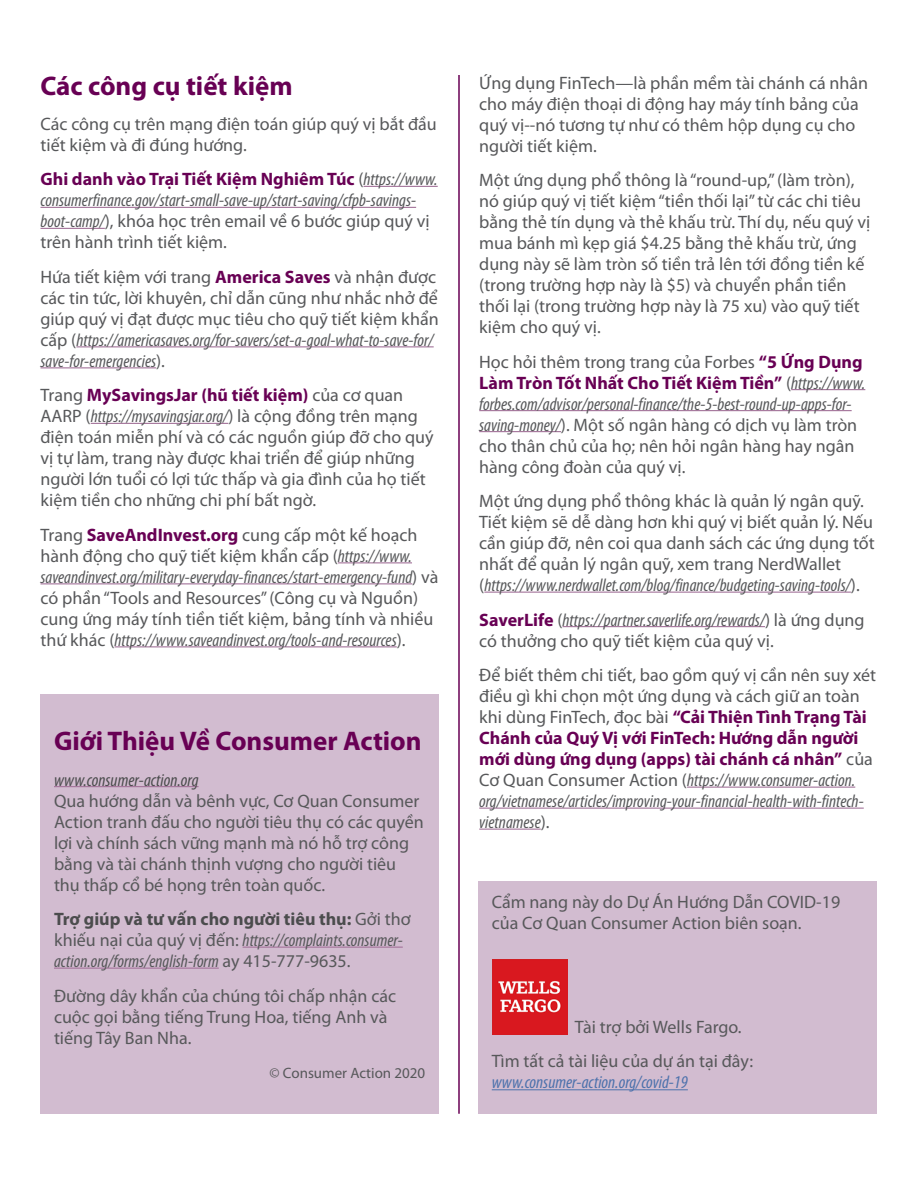
<style>
.page{position:relative;width:918px;height:1188px;background:#fff}
.page>*{position:absolute;margin:0;border:0;box-sizing:border-box;transform-origin:0 0}
.Medium_Head{font:700 27px "Myriad Pro";color:#680054}
.Subheads{font:700 27px "Myriad Pro";color:#680054}
.Text{font:18px/21px "Myriad Pro";color:#57585a}
.Text-2{font:italic condensed 18px/21px "Myriad Pro";color:#57585a}
.Text-3{font:italic condensed 18px/21px "Myriad Pro";color:#4d72ac}
.t1{font:italic condensed 18px "Myriad Pro";color:#4b4c4d}
.Text-4{font:15px "Myriad Pro";color:#57585a}
.s1{font-weight:700;font-style:normal;font-stretch:normal;color:#680054}
.s2{font-style:normal;font-stretch:normal}
.s3{font-weight:700;color:#680054}
.s4{font-style:italic;font-stretch:condensed}
.s5{font-weight:700;font-style:normal;font-stretch:normal;color:#4b4c4d}
.s6{font-style:normal;font-stretch:normal;color:#57585a}
</style>
<div class="page">
<div style="left:40px;top:694px;width:399px;height:420px;background:#d2bcd0"></div>
<hr style="left:54px;top:786px;width:145px;height:1px;background:#a3739a">
<hr style="left:243px;top:947px;width:160px;height:1px;background:#a3739a">
<hr style="left:54px;top:968px;width:165px;height:1px;background:#a3739a">
<hr style="left:458px;top:75px;width:2px;height:1039px;background:#680054">
<hr style="left:364px;top:186px;width:74px;height:1px;background:#a3739a">
<hr style="left:40px;top:207px;width:376px;height:1px;background:#a3739a">
<hr style="left:40px;top:228px;width:65px;height:1px;background:#a3739a">
<hr style="left:76px;top:346px;width:358px;height:1px;background:#a3739a">
<hr style="left:40px;top:367px;width:116px;height:1px;background:#a3739a">
<hr style="left:91px;top:423px;width:137px;height:1px;background:#a3739a">
<hr style="left:338px;top:562px;width:74px;height:1px;background:#a3739a">
<hr style="left:40px;top:583px;width:372px;height:1px;background:#a3739a">
<hr style="left:115px;top:646px;width:282px;height:1px;background:#a3739a">
<hr style="left:791px;top:389px;width:74px;height:1px;background:#a3739a">
<hr style="left:479px;top:410px;width:373px;height:1px;background:#a3739a">
<hr style="left:479px;top:431px;width:82px;height:1px;background:#a3739a">
<hr style="left:484px;top:592px;width:367px;height:1px;background:#a3739a">
<hr style="left:563px;top:626px;width:202px;height:1px;background:#a3739a">
<hr style="left:687px;top:787px;width:168px;height:1px;background:#a3739a">
<hr style="left:479px;top:808px;width:385px;height:1px;background:#a3739a">
<hr style="left:479px;top:829px;width:62px;height:1px;background:#a3739a">
<div style="left:478px;top:881px;width:399px;height:233px;background:#d2bcd0"></div>
<hr style="left:492px;top:1089px;width:196px;height:1px;background:#4d72ac">
<img style="left:493px;top:960px;width:75px;height:75px">
<p class="Subheads" style="left:40px;top:69px;width:254px">Các công cụ tiết kiệm</p>
<p class="Text" style="left:40px;top:113px;width:398px">Các công cụ trên mạng điện toán giúp quý vị bắt đầu tiết kiệm và đi đúng hướng.</p>
<p class="Text-2" style="left:40px;top:169px;width:399px"><span class="s1">Ghi danh vào Trại Tiết Kiệm Nghiêm Túc</span> <span class="s2">(</span>https://www. consumerfinance.gov/start-small-save-up/start-saving/cfpb-savings&shy;boot-camp/<span class="s2">), khóa học trên email về 6 bước giúp quý vị trên hành trình tiết kiệm.</span></p>
<p class="Text" style="left:40px;top:266px;width:400px">Hứa tiết kiệm với trang <span class="s3">America Saves</span> và nhận được các tin tức, lời khuyên, chỉ dẫn cũng như nhắc nhở để giúp quý vị đạt được mục tiêu cho quỹ tiết kiệm khẩn cấp (<span class="s4">https://americasaves.org/for-savers/set-a-goal-what-to-save-for/ save-for-emergencies</span>).</p>
<p class="Text" style="left:40px;top:384px;width:395px">Trang <span class="s3">MySavingsJar (hũ tiết kiệm)</span> của cơ quan AARP (<span class="s4">https://mysavingsjar.org/</span>) là cộng đồng trên mạng điện toán miễn phí và có các nguồn giúp đỡ cho quý vị tự làm, trang này được khai triển để giúp những người lớn tuổi có lợi tức thấp và gia đình của họ tiết kiệm tiền cho những chi phí bất ngờ.</p>
<p class="Text" style="left:40px;top:524px;width:399px">Trang <span class="s3">SaveAndInvest.org</span> cung cấp một kế hoạch hành động cho quỹ tiết kiệm khẩn cấp (<span class="s4">https://www. saveandinvest.org/military-everyday-finances/start-emergency-fund</span>) và có phần “Tools and Resources” (Công cụ và Nguồn) cung ứng máy tính tiền tiết kiệm, bảng tính và nhiều thứ khác (<span class="s4">https://www.saveandinvest.org/tools-and-resources</span>).</p>
<p class="Medium_Head" style="left:54px;top:724px;width:369px">Giới Thiệu Về Consumer Action</p>
<p class="t1" style="left:54px;top:769px;width:146px">www.consumer-action.org</p>
<p class="Text" style="left:54px;top:790px;width:371px">Qua hướng dẫn và bênh vực, Cơ Quan Consumer Action tranh đấu cho người tiêu thụ có các quyền lợi và chính sách vững mạnh mà nó hỗ trợ công bằng và tài chánh thịnh vượng cho người tiêu thụ thấp cổ bé họng trên toàn quốc.</p>
<p class="Text-2" style="left:54px;top:908px;width:358px"><span class="s5">Trợ giúp và tư vấn cho người tiêu thụ:</span> <span class="s2">Gởi thơ khiếu nại của quý vị đến:</span> https://complaints.consumer&shy;action.org/forms/english-form <span class="s2">ay 415-777-9635.</span></p>
<p class="Text" style="left:54px;top:985px;width:344px">Đường dây khẩn của chúng tôi chấp nhận các cuộc gọi bằng tiếng Trung Hoa, tiếng Anh và tiếng Tây Ban Nha.</p>
<p class="Text-4" style="left:270px;top:1064px;width:157px">© Consumer Action 2020</p>
<p class="Text" style="left:479px;top:72px;width:391px">Ứng dụng FinTech—là phần mềm tài chánh cá nhân cho máy điện thoại di động hay máy tính bảng của quý vị--nó tương tự như có thêm hộp dụng cụ cho người tiết kiệm.</p>
<p class="Text" style="left:479px;top:169px;width:393px">Một ứng dụng phổ thông là “round-up,” (làm tròn), nó giúp quý vị tiết kiệm “tiền thối lại” từ các chi tiêu bằng thẻ tín dụng và thẻ khấu trừ. Thí dụ, nếu quý vị mua bánh mì kẹp giá $4.25 bằng thẻ khấu trừ, ứng dụng này sẽ làm tròn số tiền trả lên tới đồng tiền kế (trong trường hợp này là $5) và chuyển phần tiền thối lại (trong trường hợp này là 75 xu) vào quỹ tiết kiệm cho quý vị.</p>
<p class="Text" style="left:479px;top:351px;width:388px">Học hỏi thêm trong trang của Forbes <span class="s3">“5 Ứng Dụng Làm Tròn Tốt Nhất Cho Tiết Kiệm Tiền”</span> (<span class="s4">https://www. forbes.com/advisor/personal-finance/the-5-best-round-up-apps-for&shy;saving-money/</span>). Một số ngân hàng có dịch vụ làm tròn cho thân chủ của họ; nên hỏi ngân hàng hay ngân hàng công đoàn của quý vị.</p>
<p class="Text" style="left:479px;top:490px;width:397px">Một ứng dụng phổ thông khác là quản lý ngân quỹ.<br>Tiết kiệm sẽ dễ dàng hơn khi quý vị biết quản lý. Nếu cần giúp đỡ, nên coi qua danh sách các ứng dụng tốt nhất để quản lý ngân quỹ, xem trang NerdWallet (<span class="s4">https://www.nerdwallet.com/blog/finance/budgeting-saving-tools/</span>).</p>
<p class="Text" style="left:479px;top:609px;width:387px"><span class="s3">SaverLife</span> (<span class="s4">https://partner.saverlife.org/rewards/</span>) là ứng dụng có thưởng cho quỹ tiết kiệm của quý vị.</p>
<p class="Text" style="left:479px;top:664px;width:398px">Để biết thêm chi tiết, bao gồm quý vị cần nên suy xét điều gì khi chọn một ứng dụng và cách giữ an toàn khi dùng FinTech, đọc bài <span class="s3">“Cải Thiện Tình Trạng Tài Chánh của Quý Vị với FinTech: Hướng dẫn người mới dùng ứng dụng (apps) tài chánh cá nhân”</span> của Cơ Quan Consumer Action (<span class="s4">https://www.consumer-action. org/vietnamese/articles/improving-your-financial-health-with-fintech&shy;vietnamese</span>).</p>
<p class="Text" style="left:492px;top:891px;width:350px">Cẩm nang này do Dự Án Hướng Dẫn COVID-19 của Cơ Quan Consumer Action biên soạn.</p>
<p class="Text" style="left:575px;top:1016px;width:168px">Tài trợ bởi Wells Fargo.</p>
<p class="Text-3" style="left:492px;top:1050px;width:263px"><span class="s6">Tìm tất cả tài liệu của dự án tại đây: </span>www.consumer-action.org/covid-19</p>
</div>
